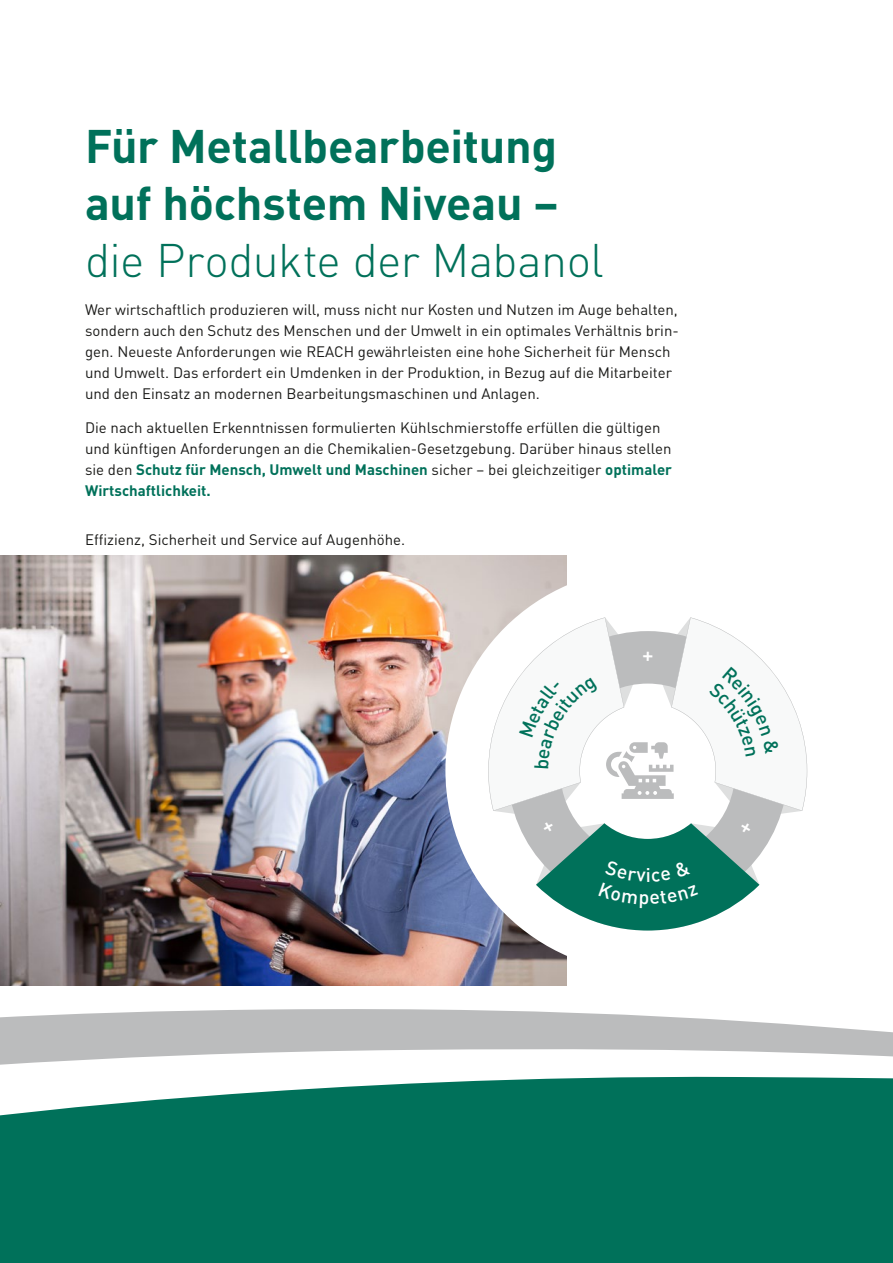
<style>
.page{position:relative;width:893px;height:1263px;background:#fff}
.page>*{position:absolute;margin:0;border:0;box-sizing:border-box;transform-origin:0 0}
.t1{font:700 46.5px/57px "DIN Pro";letter-spacing:-.01em;color:#00715a}
.t2{font:300 46.5px "DIN Pro";letter-spacing:-.015em;color:#00715a}
.t3{font:15px/21px "DIN Pro";color:#1a1a18}
.s1{font-weight:700;color:#00715a}
</style>
<div class="page">
<div style="left:0;top:1023px;width:893px;height:240px;background:#00715a"></div>
<svg style="left:0;top:985px;width:567px;height:131px;fill:#fff"></svg>
<svg style="left:0;top:1003px;width:893px;height:81px;fill:#c0c4c3"></svg>
<img style="left:0;top:556px;width:567px;height:429px">
<svg style="left:445px;top:569px;width:363px;height:403px"></svg>
<svg style="left:488px;top:617px;width:319px;height:313px"></svg>
<h1 class="t1" style="left:85px;top:112px;width:475px">Für Metallbearbeitung auf höchstem Niveau –</h1>
<h1 class="t2" style="left:85px;top:224px;width:520px">die Produkte der Mabanol</h1>
<p class="t3" style="left:85px;top:298px;width:595px">Wer wirtschaftlich produzieren will, muss nicht nur Kosten und Nutzen im Auge behalten, sondern auch den Schutz des Menschen und der Umwelt in ein optimales Verhältnis brin&shy;gen. Neueste Anforderungen wie REACH gewährleisten eine hohe Sicherheit für Mensch und Umwelt. Das erfordert ein Umdenken in der Produktion, in Bezug auf die Mitarbeiter und den Einsatz an modernen Bearbeitungsmaschinen und Anlagen.</p>
<p class="t3" style="left:85px;top:415px;width:589px">Die nach aktuellen Erkenntnissen formulierten Kühlschmierstoffe erfüllen die gültigen und künftigen Anforderungen an die Chemikalien-Gesetzgebung. Darüber hinaus stellen sie den <span class="s1">Schutz für Mensch, Umwelt und Maschinen</span> sicher – bei gleichzeitiger <span class="s1">optimaler Wirtschaftlichkeit.</span></p>
<p class="t3" style="left:85px;top:528px;width:322px">Effizienz, Sicherheit und Service auf Augenhöhe.</p>
</div>
